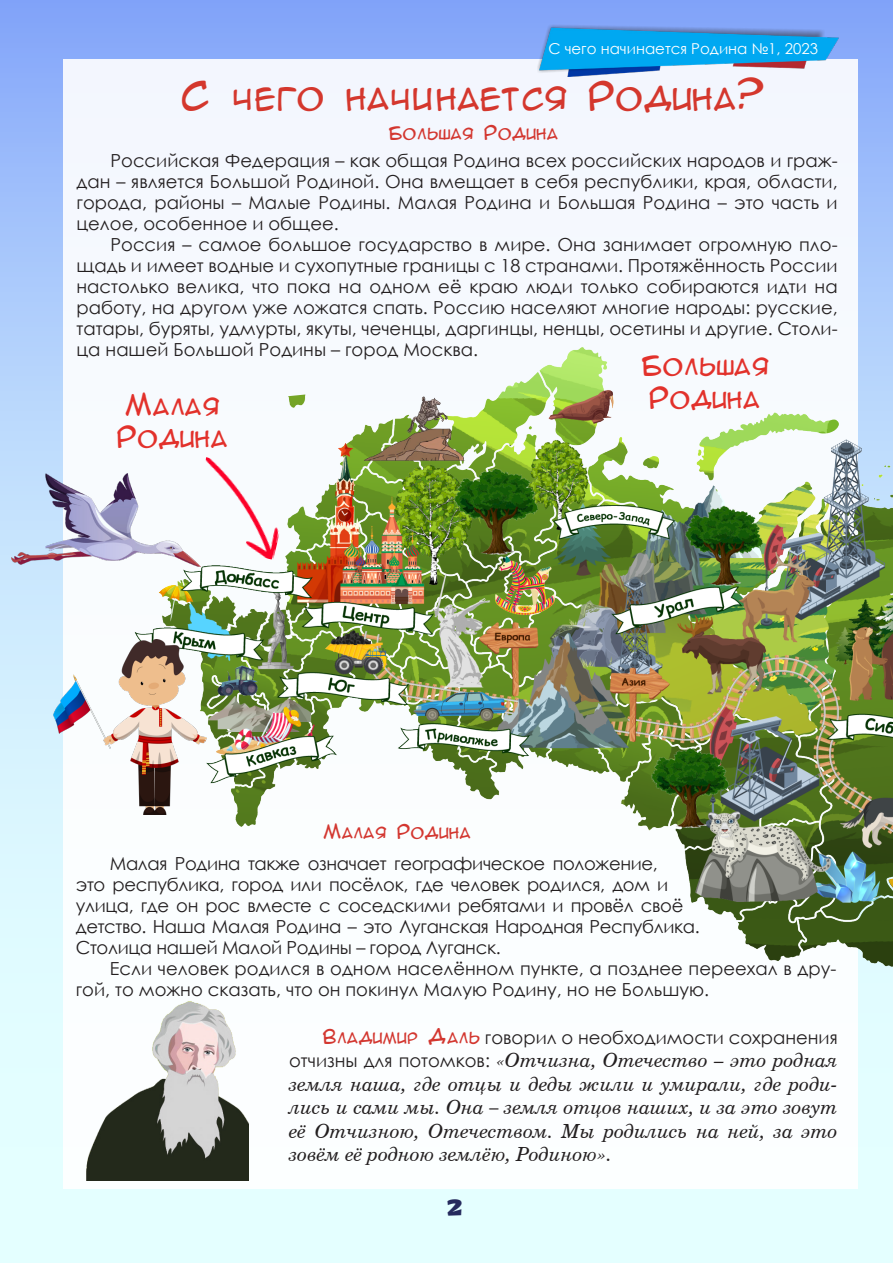
<style>
.page{position:relative;width:893px;height:1263px;background:#fff}
.page>*{position:absolute;margin:0;border:0;box-sizing:border-box;transform-origin:0 0}
.t1{font:36px "Anime Acev 3";color:#d4372d}
.t2{font:27px "Anime Acev 3";color:#e2312b}
.t3{font:21px "Freakomixby Avdo";color:#252a5d}
.t4{font:italic 19.5px/23.4px "Century Schlbk Cyrillic BT";color:#231f20;text-align:justify}
.t5{font:18px/21px "Century Gothic";color:#231f20;text-align:justify}
.t6{font:18px/21px "Century Gothic";letter-spacing:-.02em;color:#231f20}
.t7{font:18px "Anime Acev 3";color:#d33730}
.t8{font:15px "Century Gothic";color:#fff}
.s1{font-family:"Anime Acev 3";color:#d33730}
.s2{font-family:"Century Gothic";font-style:normal;font-size:18px}
.s3{font-size:18px}
</style>
<div class="page">
<img style="left:0;top:0;width:893px;height:1263px">
<div style="left:64px;top:60px;width:794px;height:1128px;background:#f5f8fe"></div>
<img style="left:537px;top:20px;width:301px;height:57px">
<img style="left:53px;top:210px;width:840px;height:817px">
<img style="left:38px;top:639px;width:168px;height:176px">
<img style="left:187px;top:457px;width:105px;height:103px">
<img style="left:11px;top:473px;width:189px;height:93px">
<img style="left:77px;top:999px;width:171px;height:182px">
<p class="t8" style="left:548px;top:38px;width:271px">С чего начинается Родина №1, 2023</p>
<p class="t1" style="left:182px;top:72px;width:584px">С чего начинается Родина?</p>
<p class="t7" style="left:388px;top:121px;width:172px">Большая Родина</p>
<p class="t5" style="left:77px;top:149px;width:763px;text-indent:34px">Российская Федерация – как общая Родина всех российских народов и граж&shy;дан – является Большой Родиной. Она вмещает в себя республики, края, области, города, районы – Малые Родины. Малая Родина и Большая Родина – это часть и целое, особенное и общее.</p>
<p class="t5" style="left:77px;top:233px;width:763px;text-indent:34px">Россия – самое большое государство в мире. Она занимает огромную пло&shy;щадь и имеет водные и сухопутные границы с 18 странами. Протяжённость России настолько велика, что пока на одном её краю люди только собираются идти на работу, на другом уже ложатся спать. Россию населяют многие народы: русские, татары, буряты, удмурты, якуты, чеченцы, даргинцы, ненцы, осетины и другие. Столи&shy;ца нашей Большой Родины – город Москва.</p>
<p class="t2" style="left:641px;top:347px;width:130px">Большая</p>
<p class="t2" style="left:650px;top:380px;width:112px">Родина</p>
<p class="t2" style="left:126px;top:387px;width:96px">Малая</p>
<p class="t2" style="left:118px;top:419px;width:112px">Родина</p>
<p class="t7" style="left:324px;top:819px;width:149px">Малая Родина</p>
<p class="t6" style="left:76px;top:852px;width:626px;text-indent:34px">Малая Родина также означает географическое положение,<br>это республика, город или посёлок, где человек родился, дом и улица, где он рос вместе с соседскими ребятами и провёл своё детство. Наша Малая Родина – это Луганская Народная Республика.<br>Столица нашей Малой Родины – город Луганск.</p>
<p class="t5" style="left:76px;top:957px;width:762px;text-indent:34px">Если человек родился в одном населённом пункте, а позднее переехал в дру&shy;гой, то можно сказать, что он покинул Малую Родину, но не Большую.</p>
<p class="t5" style="left:323px;top:1027px;width:516px"><span class="s1">Владимир Даль</span> говорил о необходимости сохранения</p>
<p class="t4" style="left:289px;top:1048px;width:550px"><span class="s2">отчизны для потомков:</span> <span class="s3">«</span>Отчизна, Отечество – это родная земля наша, где отцы и деды жили и умирали, где роди&shy;лись и сами мы. Она <span class="s2">–</span> земля отцов наших, и за это зовут её Отчизною, Отечеством. Мы родились на ней, за это зовём её родною землёю, Родиною».</p>
<p class="t3" style="left:447px;top:1197px;width:18px">2</p>
</div>
